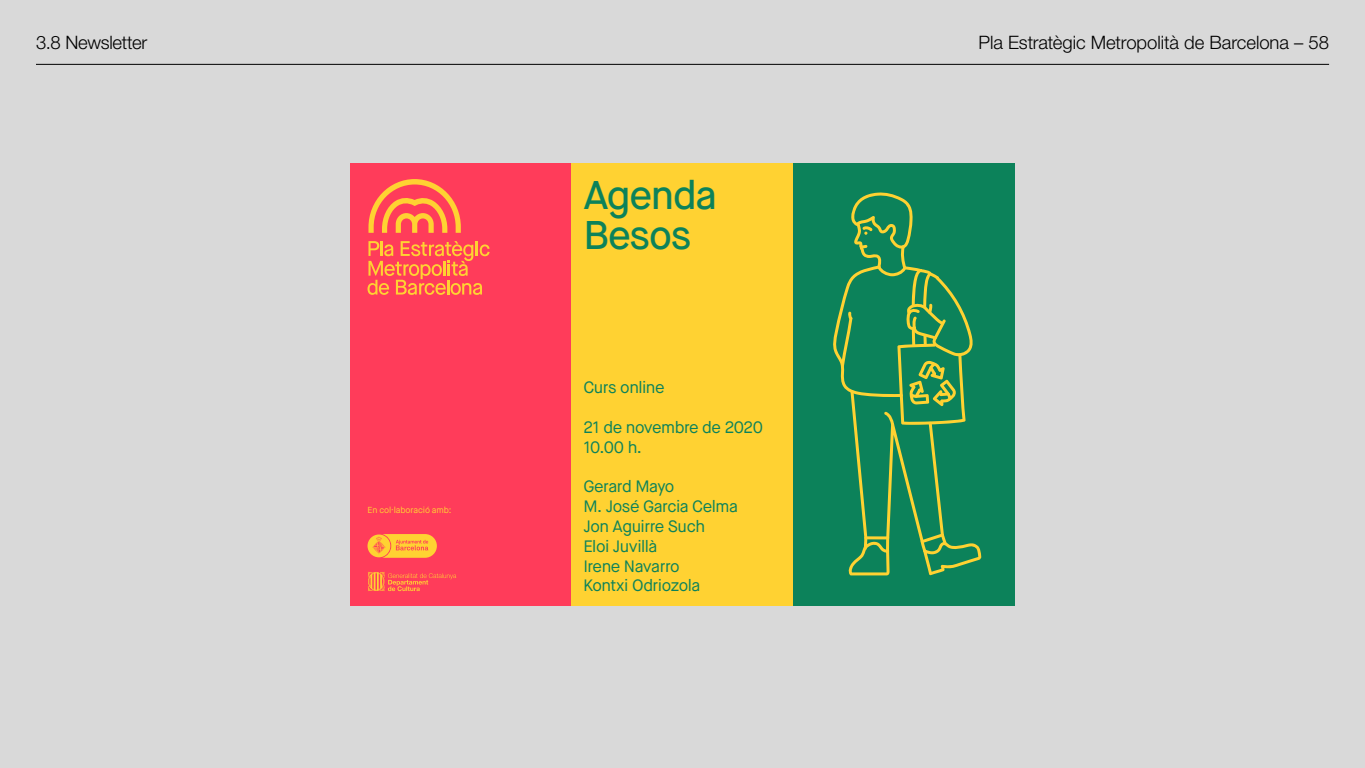
<style>
.page{position:relative;width:1365px;height:768px;background:#d9d9d9}
.page>*{position:absolute;margin:0;border:0;box-sizing:border-box;transform-origin:0 0}
.t1{font:500 40px/40px "Maison Neue";letter-spacing:-.035em;color:#0c825a}
.t2{font:300 18.5px "Helvetica Neue LT Std";letter-spacing:-.005em;color:#000}
.t3{font:16.5px/19.8px "Maison Neue";letter-spacing:-.03em;color:#0c825a}
.t4{font:8.7px "Maison Neue";letter-spacing:-.01em;color:#ffd232}
</style>
<div class="page">
<hr style="left:36px;top:64px;width:1293px;height:1px;background:#000">
<div style="left:351px;top:163px;width:221px;height:442px;background:#ff3c5a"></div>
<div style="left:793px;top:163px;width:221px;height:442px;background:#0c825a"></div>
<div style="left:571px;top:163px;width:222px;height:442px;background:#ffd232"></div>
<svg style="left:833px;top:192px;width:148px;height:383px"></svg>
<svg style="left:368px;top:534px;width:69px;height:24px;background:#ffb23a"></svg>
<svg style="left:368px;top:572px;width:88px;height:19px"></svg>
<svg style="left:368px;top:179px;width:93px;height:54px"></svg>
<svg style="left:368px;top:241px;width:122px;height:54px"></svg>
<p class="t2" style="left:36px;top:31px;width:113px">3.8 Newsletter</p>
<p class="t2" style="left:979px;top:31px;width:352px">Pla Estratègic Metropolità de Barcelona – 58</p>
<p class="t4" style="left:368px;top:504px;width:85px">En col·laboració amb:</p>
<h1 class="t1" style="left:583px;top:175px;width:135px">Agenda<br>Besos</h1>
<p class="t3" style="left:583px;top:378px;width:83px">Curs online</p>
<p class="t3" style="left:583px;top:417px;width:181px">21 de novembre de 2020<br>10.00 h.</p>
<p class="t3" style="left:583px;top:477px;width:156px">Gerard Mayo<br>M. José Garcia Celma<br>Jon Aguirre Such<br>Eloi Juvillà<br>Irene Navarro<br>Kontxi Odriozola</p>
</div>
